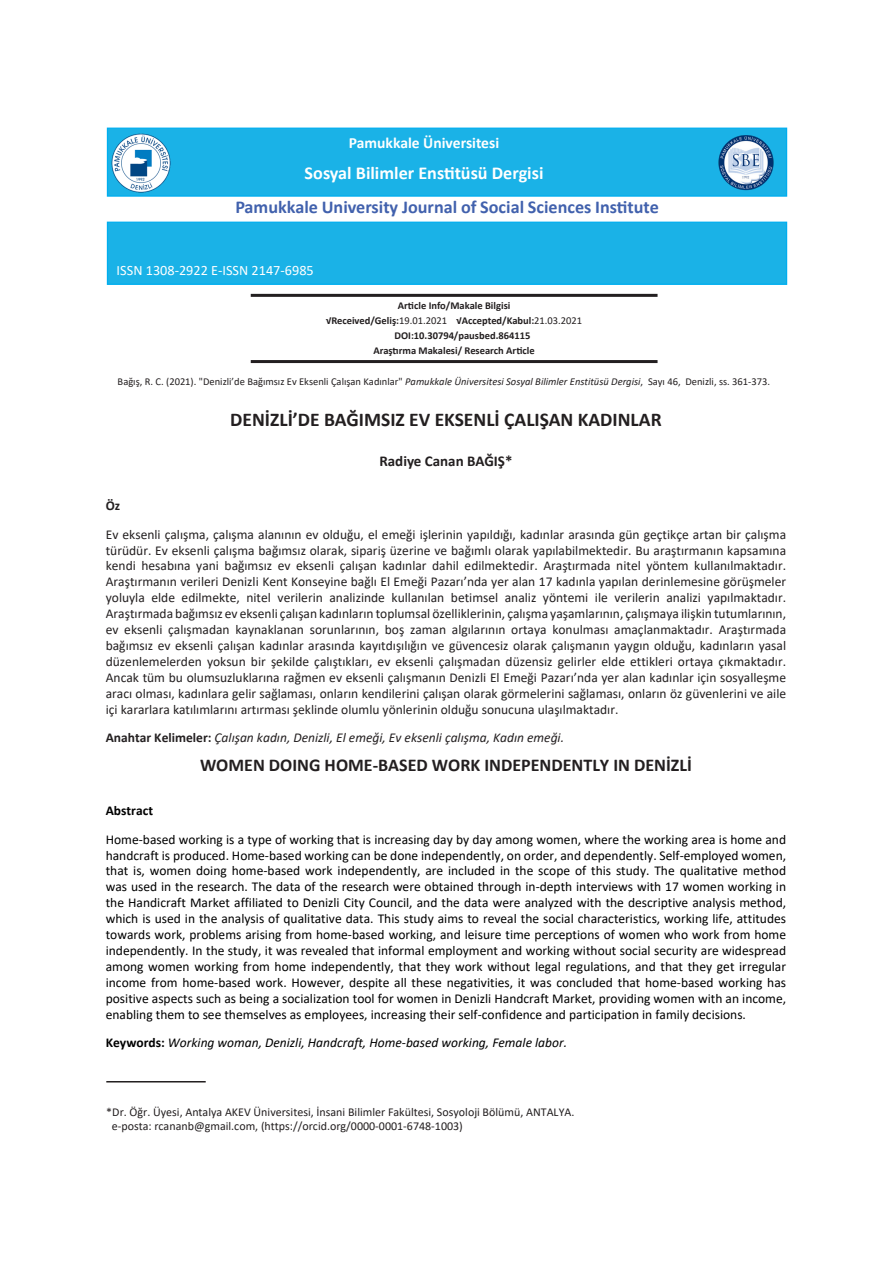
<style>
.page{position:relative;width:893px;height:1263px;background:#fff}
.page>*{position:absolute;margin:0;border:0;box-sizing:border-box;transform-origin:0 0}
.t1{font:700 19.5px "Calibri";color:#231f20}
.t2{font:700 18.15px "Calibri";color:#4161ad}
.t3{font:700 18.15px "Calibri";color:#fff}
.t4{font:700 18px "Calibri";color:#231f20}
.t5{font:700 15.6px "Calibri";color:#fff}
.t6{font:700 15px "Calibri";color:#231f20}
.t7{font:14.25px "Calibri";color:#fff}
.t8{font:13.5px/15.9px "Calibri";color:#231f20;text-align:justify}
.t9{font:13.5px/15.9px "Calibri";color:#000;text-align:justify}
.t10{font:italic 13.5px "Calibri";color:#231f20}
.t11{font:italic 13.5px "Calibri";color:#000}
.t12{font:700 13.5px "Calibri";color:#000}
.t13{font:700 13.5px "Calibri";color:#231f20}
.t14{font:12px/13.5px "Calibri";color:#231f20}
.t15{font:10.5px "Calibri";color:#231f20}
.t16{font:700 10.5px "Calibri";color:#231f20}
.s1{font-weight:400}
.s2{font-style:italic}
.s3{font-weight:700;font-style:normal}
</style>
<div class="page">
<hr style="left:251px;top:294px;width:406px;height:3px;background:#231f20">
<hr style="left:251px;top:360px;width:406px;height:3px;background:#231f20">
<div style="left:107px;top:222px;width:680px;height:63px;background:#1ab2e7;border:1px solid #00aeef"></div>
<div style="left:107px;top:128px;width:680px;height:69px;background:#1ab2e7;border:1px solid #00aeef"></div>
<img style="left:718px;top:135px;width:56px;height:56px">
<img style="left:111px;top:133px;width:60px;height:59px">
<hr style="left:106px;top:1081px;width:100px;height:1px;background:#231f20">
<p class="t5" style="left:349px;top:131px;width:152px">Pamukkale Üniversitesi</p>
<h2 class="t3" style="left:305px;top:160px;width:240px">Sosyal Bilimler Enstitüsü Dergisi</h2>
<h2 class="t2" style="left:235px;top:194px;width:425px">Pamukkale University Journal of Social Sciences Institute</h2>
<p class="t7" style="left:117px;top:260px;width:199px">ISSN 1308-2922 E-ISSN 2147-6985</p>
<p class="t16" style="left:398px;top:298px;width:114px">Article Info/Makale Bilgisi</p>
<p class="t16" style="left:326px;top:313px;width:258px">√Received/Geliş:<span class="s1">19.01.2021</span> √Accepted/Kabul:<span class="s1">21.03.2021</span></p>
<p class="t16" style="left:394px;top:328px;width:137px">DOI:10.30794/pausbed.864115</p>
<p class="t16" style="left:373px;top:343px;width:163px">Araştırma Makalesi/ Research Article</p>
<p class="t15" style="left:118px;top:374px;width:654px">Bağış, R. C. (2021). "Denizli’de Bağımsız Ev Eksenli Çalışan Kadınlar" <span class="s2">Pamukkale Üniversitesi Sosyal Bilimler Enstitüsü Dergisi</span>, Sayı 46, Denizli, ss. 361-373.</p>
<h1 class="t1" style="left:230px;top:406px;width:433px">DENİZLİ’DE BAĞIMSIZ EV EKSENLİ ÇALIŞAN KADINLAR</h1>
<p class="t6" style="left:379px;top:451px;width:134px">Radiye Canan BAĞIŞ*</p>
<p class="t13" style="left:106px;top:496px;width:16px">Öz</p>
<p class="t8" style="left:106px;top:526px;width:682px">Ev eksenli çalışma, çalışma alanının ev olduğu, el emeği işlerinin yapıldığı, kadınlar arasında gün geçtikçe artan bir çalışma türüdür. Ev eksenli çalışma bağımsız olarak, sipariş üzerine ve bağımlı olarak yapılabilmektedir. Bu araştırmanın kapsamına kendi hesabına yani bağımsız ev eksenli çalışan kadınlar dahil edilmektedir. Araştırmada nitel yöntem kullanılmaktadır.<br>Araştırmanın verileri Denizli Kent Konseyine bağlı El Emeği Pazarı’nda yer alan 17 kadınla yapılan derinlemesine görüşmeler yoluyla elde edilmekte, nitel verilerin analizinde kullanılan betimsel analiz yöntemi ile verilerin analizi yapılmaktadır.<br>Araştırmada bağımsız ev eksenli çalışan kadınların toplumsal özelliklerinin, çalışma yaşamlarının, çalışmaya ilişkin tutumlarının, ev eksenli çalışmadan kaynaklanan sorunlarının, boş zaman algılarının ortaya konulması amaçlanmaktadır. Araştırmada bağımsız ev eksenli çalışan kadınlar arasında kayıtdışılığın ve güvencesiz olarak çalışmanın yaygın olduğu, kadınların yasal düzenlemelerden yoksun bir şekilde çalıştıkları, ev eksenli çalışmadan düzensiz gelirler elde ettikleri ortaya çıkmaktadır.<br>Ancak tüm bu olumsuzluklarına rağmen ev eksenli çalışmanın Denizli El Emeği Pazarı’nda yer alan kadınlar için sosyalleşme aracı olması, kadınlara gelir sağlaması, onların kendilerini çalışan olarak görmelerini sağlaması, onların öz güvenlerini ve aile içi kararlara katılımlarını artırması şeklinde olumlu yönlerinin olduğu sonucuna ulaşılmaktadır.</p>
<p class="t10" style="left:106px;top:728px;width:460px"><span class="s3">Anahtar Kelimeler:</span> Çalışan kadın, Denizli, El emeği, Ev eksenli çalışma, Kadın emeği.</p>
<h3 class="t4" style="left:200px;top:753px;width:493px">WOMEN DOING HOME-BASED WORK INDEPENDENTLY IN DENİZLİ</h3>
<p class="t12" style="left:106px;top:801px;width:49px">Abstract</p>
<p class="t9" style="left:106px;top:831px;width:682px">Home-based working is a type of working that is increasing day by day among women, where the working area is home and handcraft is produced. Home-based working can be done independently, on order, and dependently. Self-employed women, that is, women doing home-based work independently, are included in the scope of this study. The qualitative method was used in the research. The data of the research were obtained through in-depth interviews with 17 women working in the Handicraft Market affiliated to Denizli City Council, and the data were analyzed with the descriptive analysis method, which is used in the analysis of qualitative data. This study aims to reveal the social characteristics, working life, attitudes towards work, problems arising from home-based working, and leisure time perceptions of women who work from home independently. In the study, it was revealed that informal employment and working without social security are widespread among women working from home independently, that they work without legal regulations, and that they get irregular income from home-based work. However, despite all these negativities, it was concluded that home-based working has positive aspects such as being a socialization tool for women in Denizli Handcraft Market, providing women with an income, enabling them to see themselves as employees, increasing their self-confidence and participation in family decisions.</p>
<p class="t11" style="left:106px;top:1033px;width:463px"><span class="s3">Keywords:</span> Working woman, Denizli, Handcraft, Home-based working, Female labor.</p>
<p class="t14" style="left:112px;top:1105px;width:464px;text-indent:-5px">*Dr. Öğr. Üyesi, Antalya AKEV Üniversitesi, İnsani Bilimler Fakültesi, Sosyoloji Bölümü, ANTALYA. e-posta: rcananb@gmail.com, (https://orcid.org/0000-0001-6748-1003)</p>
</div>
